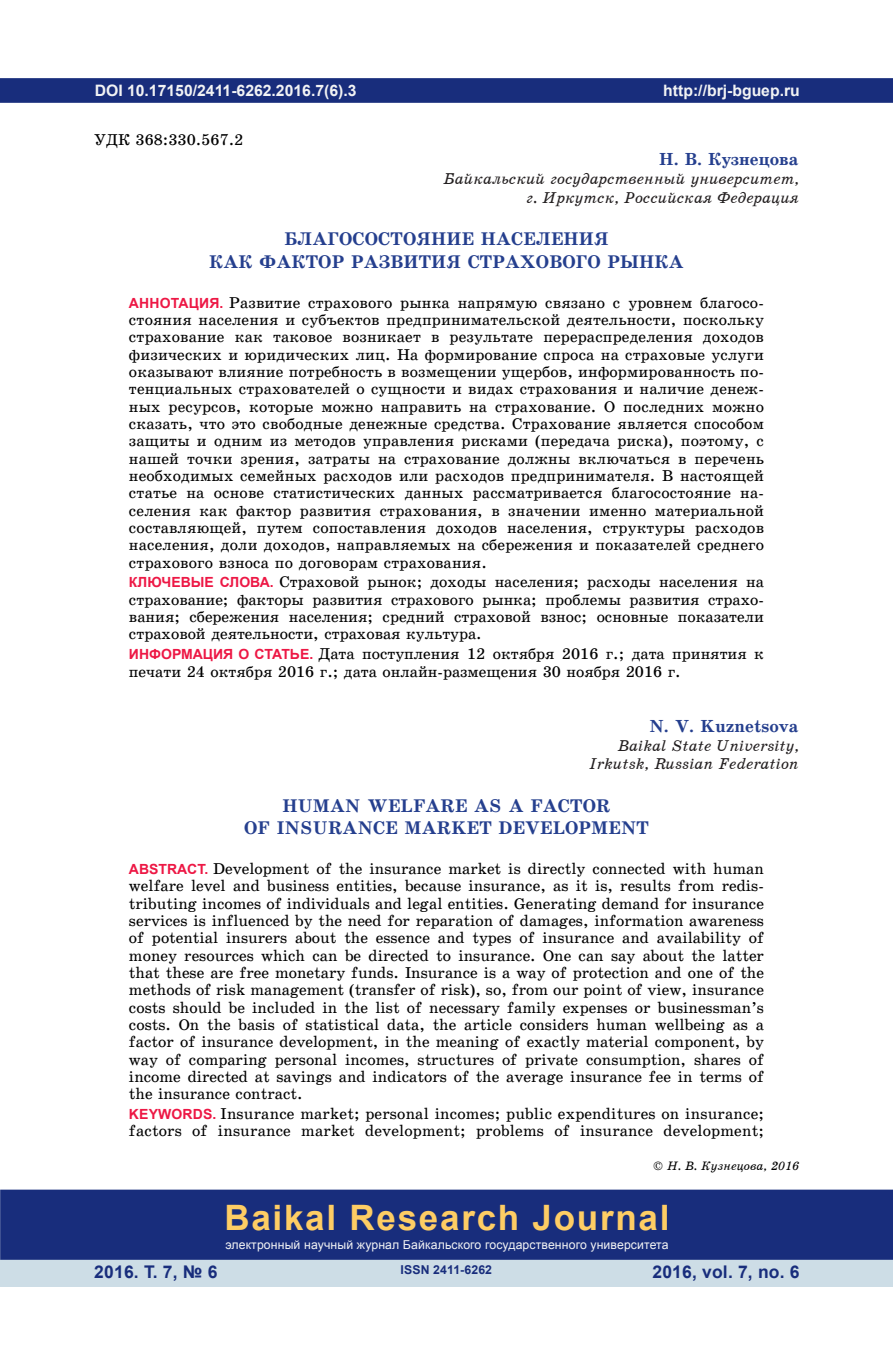
<style>
.page{position:relative;width:893px;height:1360px;background:#fff}
.page>*{position:absolute;margin:0;border:0;box-sizing:border-box;transform-origin:0 0}
.t1{font:700 35px "Arial";letter-spacing:.05em;color:#fecd64}
.t2{font:18.38px/22.2px "School Book C Bold";letter-spacing:.01em;color:#253f8e;text-align:center}
.t3{font:17.5px "School Book C Bold";color:#253f8e}
.t4{font:700 17.5px "Arial";letter-spacing:.01em;color:#182d7c}
.t5{font:15.75px/17.3px "School Book C";color:#000;text-align:justify}
.t6{font:15.75px/18.9px "School Book C Italic";color:#231f20;text-align:right}
.t7{font:700 15.75px "Arial";color:#f2f3f4}
.t8{font:12.25px "Arial";letter-spacing:.01em;color:#f2f3f4}
.t9{font:12.25px "School Book C Italic";color:#000}
.t10{font:700 12.25px "Arial";letter-spacing:.01em;color:#182d7c}
.s1{font-family:"Arial";font-weight:700;font-size:14px;color:#ed1845}
</style>
<div class="page">
<div style="left:0;top:78px;width:893px;height:25px;background:#182d7c;border:2px solid #182d7c"></div>
<div style="left:0;top:1258px;width:893px;height:28px;background:#cddde6"></div>
<div style="left:0;top:1189px;width:893px;height:70px;background:#182d7c;border:2px solid #182d7c"></div>
<p class="t7" style="left:95px;top:79px;width:263px">DOI 10.17150/2411-6262.2016.7(6).3</p>
<p class="t5" style="left:94px;top:131px;width:151px">УДК 368:330.567.2</p>
<p class="t7" style="left:663px;top:79px;width:138px">http://brj-bguep.ru</p>
<p class="t3" style="left:659px;top:150px;width:141px">Н. В. Кузнецова</p>
<p class="t6" style="left:443px;top:169px;width:357px">Байкальский государственный университет, г. Иркутск, Российская Федерация</p>
<p class="t2" style="left:209px;top:228px;width:476px">БЛАГОСОСТОЯНИЕ НАСЕЛЕНИЯ<br>КАК ФАКТОР РАЗВИТИЯ СТРАХОВОГО РЫНКА</p>
<p class="t5" style="left:129px;top:294px;width:637px"><span class="s1">АННОТАЦИЯ.</span> Развитие страхового рынка напрямую связано с уровнем благосо&shy;стояния населения и субъектов предпринимательской деятельности, поскольку страхование как таковое возникает в результате перераспределения доходов физических и юридических лиц. На формирование спроса на страховые услуги оказывают влияние потребность в возмещении ущербов, информированность по&shy;тенциальных страхователей о сущности и видах страхования и наличие денеж&shy;ных ресурсов, которые можно направить на страхование. О последних можно сказать, что это свободные денежные средства. Страхование является способом защиты и одним из методов управления рисками (передача риска), поэтому, с нашей точки зрения, затраты на страхование должны включаться в перечень необходимых семейных расходов или расходов предпринимателя. В настоящей статье на основе статистических данных рассматривается благосостояние на&shy;селения как фактор развития страхования, в значении именно материальной составляющей, путем сопоставления доходов населения, структуры расходов населения, доли доходов, направляемых на сбережения и показателей среднего страхового взноса по договорам страхования.</p>
<p class="t5" style="left:129px;top:573px;width:636px"><span class="s1">КЛЮЧЕВЫЕ СЛОВА.</span> Страховой рынок; доходы населения; расходы населения на страхование; факторы развития страхового рынка; проблемы развития страхо&shy;вания; сбережения населения; средний страховой взнос; основные показатели страховой деятельности, страховая культура.</p>
<p class="t5" style="left:129px;top:645px;width:636px"><span class="s1">ИНФОРМАЦИЯ О СТАТЬЕ.</span> Дата поступления 12 октября 2016 г.; дата принятия к печати 24 октября 2016 г.; дата онлайн-размещения 30 ноября 2016 г.</p>
<p class="t3" style="left:649px;top:716px;width:151px">N. V. Kuznetsova</p>
<p class="t6" style="left:589px;top:735px;width:211px">Baikal State University,<br>Irkutsk, Russian Federation</p>
<p class="t2" style="left:244px;top:794px;width:406px">HUMAN WELFARE AS A FACTOR<br>OF INSURANCE MARKET DEVELOPMENT</p>
<p class="t5" style="left:129px;top:860px;width:637px"><span class="s1">ABSTRACT.</span> Development of the insurance market is directly connected with human welfare level and business entities, because insurance, as it is, results from redis&shy;tributing incomes of individuals and legal entities. Generating demand for insurance services is influenced by the need for reparation of damages, information awareness of potential insurers about the essence and types of insurance and availability of money resources which can be directed to insurance. One can say about the latter that these are free monetary funds. Insurance is a way of protection and one of the methods of risk management (transfer of risk), so, from our point of view, insurance costs should be included in the list of necessary family expenses or businessman’s costs. On the basis of statistical data, the article considers human wellbeing as a factor of insurance development, in the meaning of exactly material component, by way of comparing personal incomes, structures of private consumption, shares of income directed at savings and indicators of the average insurance fee in terms of the insurance contract.</p>
<p class="t5" style="left:129px;top:1105px;width:636px"><span class="s1">KEYWORDS.</span> Insurance market; personal incomes; public expenditures on insurance; factors of insurance market development; problems of insurance development;</p>
<p class="t9" style="left:653px;top:1159px;width:148px">© Н. В. Кузнецова, 2016</p>
<h1 class="t1" style="left:224px;top:1193px;width:447px">Baikal Research Journal</h1>
<p class="t8" style="left:225px;top:1236px;width:445px">электронный научный журнал Байкальского государственного университета</p>
<p class="t4" style="left:94px;top:1259px;width:125px">2016. Т. 7, № 6</p>
<p class="t4" style="left:652px;top:1259px;width:149px">2016, vol. 7, no. 6</p>
<p class="t10" style="left:401px;top:1261px;width:93px">ISSN 2411-6262</p>
</div>
